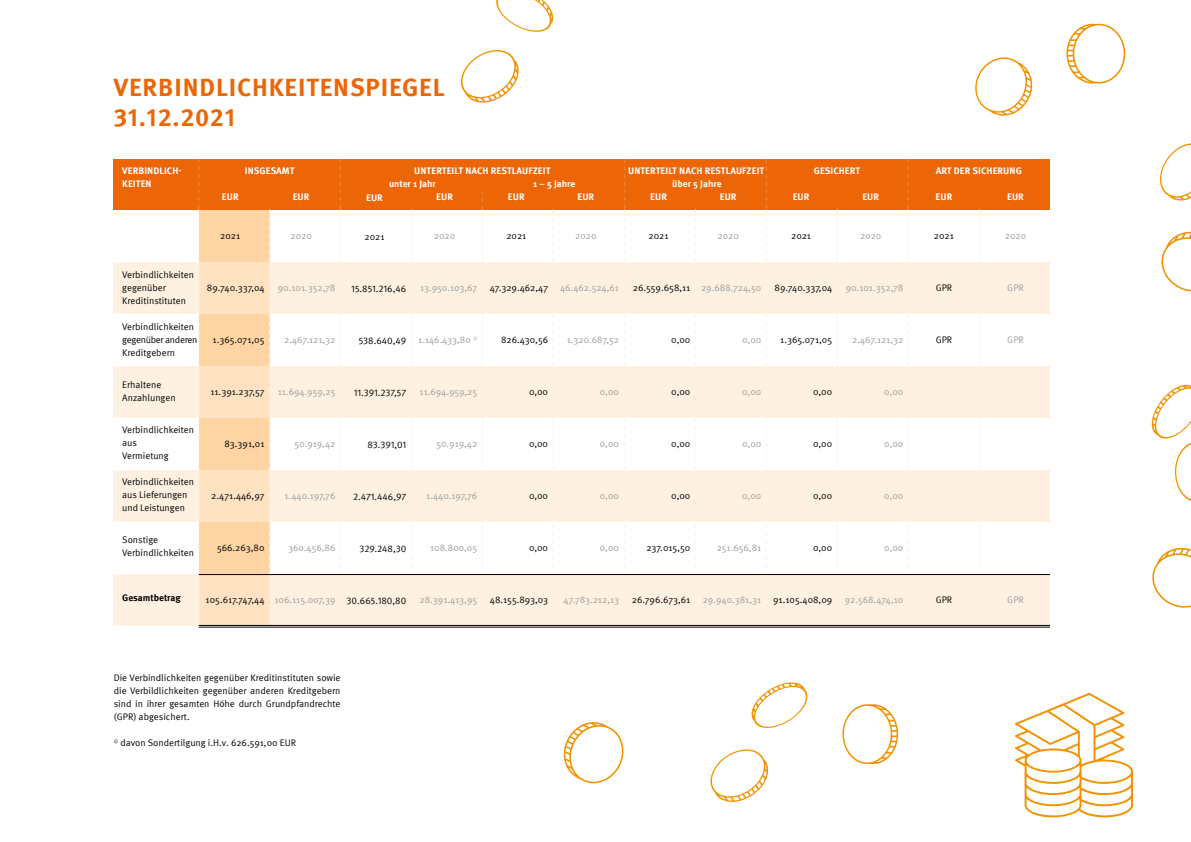
<style>
.page{position:relative;width:1191px;height:842px;background:#fff}
.page>*{position:absolute;margin:0;border:0;box-sizing:border-box;transform-origin:0 0}
.t1{font:700 25px/30px "Meta Pro";letter-spacing:.035em;color:#ec6608}
.t2{font:9.5px/13px "Meta Pro";color:#000}
.t3{font:9.5px "Meta Pro";color:#9d9d9c}
.t4{font:700 9.5px/13px "Meta Pro";letter-spacing:.01em;color:#fff}
.t5{font:700 9.5px "Meta Pro";color:#000}
</style>
<div class="page">
<svg style="left:496px;top:0;width:58px;height:32px"></svg>
<svg style="left:461px;top:50px;width:58px;height:53px"></svg>
<svg style="left:1066px;top:24px;width:59px;height:60px"></svg>
<svg style="left:1161px;top:232px;width:30px;height:60px"></svg>
<svg style="left:1160px;top:143px;width:31px;height:58px"></svg>
<svg style="left:975px;top:57px;width:57px;height:59px"></svg>
<svg style="left:751px;top:682px;width:57px;height:46px"></svg>
<svg style="left:563px;top:722px;width:61px;height:62px"></svg>
<svg style="left:710px;top:749px;width:59px;height:53px"></svg>
<svg style="left:842px;top:704px;width:56px;height:60px"></svg>
<svg style="left:1015px;top:693px;width:118px;height:124px"></svg>
<svg style="left:1152px;top:548px;width:39px;height:60px"></svg>
<svg style="left:1151px;top:385px;width:40px;height:116px"></svg>
<div style="left:199px;top:208px;width:71px;height:417px;background:#fdd5a5"></div>
<div style="left:114px;top:262px;width:936px;height:51px;background:#fef1e1"></div>
<div style="left:114px;top:366px;width:936px;height:51px;background:#fef1e1"></div>
<div style="left:114px;top:470px;width:936px;height:51px;background:#fef1e1"></div>
<div style="left:114px;top:574px;width:936px;height:51px;background:#fef1e1"></div>
<div style="left:114px;top:159px;width:936px;height:50px;background:#ec6608"></div>
<svg style="left:553px;top:209px;width:1px;height:367px"></svg>
<svg style="left:978px;top:209px;width:1px;height:367px"></svg>
<svg style="left:411px;top:209px;width:1px;height:367px"></svg>
<svg style="left:837px;top:209px;width:1px;height:367px"></svg>
<svg style="left:695px;top:209px;width:1px;height:367px"></svg>
<svg style="left:624px;top:159px;width:1px;height:417px"></svg>
<svg style="left:340px;top:159px;width:1px;height:417px"></svg>
<svg style="left:482px;top:192px;width:1px;height:384px"></svg>
<svg style="left:766px;top:159px;width:1px;height:417px"></svg>
<svg style="left:907px;top:159px;width:1px;height:417px"></svg>
<div style="left:199px;top:262px;width:71px;height:51px;background:#fee2c2"></div>
<div style="left:199px;top:366px;width:71px;height:51px;background:#fee2c2"></div>
<div style="left:199px;top:470px;width:71px;height:51px;background:#fee2c2"></div>
<div style="left:199px;top:574px;width:71px;height:51px;background:#fee2c2"></div>
<svg style="left:198px;top:159px;width:1px;height:416px"></svg>
<svg style="left:269px;top:209px;width:1px;height:415px"></svg>
<hr style="left:199px;top:574px;width:851px;height:1px;background:#000">
<hr style="left:199px;top:625px;width:851px;height:1px;background:#000">
<hr style="left:199px;top:627px;width:851px;height:1px;background:#000">
<h1 class="t1" style="left:114px;top:71px;width:332px">VERBINDLICHKEITENSPIEGEL<br>31.12.2021</h1>
<p class="t4" style="left:122px;top:164px;width:61px">VERBINDLICH-<br>KEITEN</p>
<p class="t4" style="left:245px;top:164px;width:51px">INSGESAMT</p>
<p class="t4" style="left:414px;top:164px;width:138px">UNTERTEILT NACH RESTLAUFZEIT</p>
<p class="t4" style="left:628px;top:164px;width:138px">UNTERTEILT NACH RESTLAUFZEIT</p>
<p class="t4" style="left:813px;top:164px;width:48px">GESICHERT</p>
<p class="t4" style="left:935px;top:164px;width:88px">ART DER SICHERUNG</p>
<p class="t4" style="left:293px;top:190px;width:18px">EUR</p>
<p class="t3" style="left:290px;top:229px;width:23px">2020</p>
<p class="t4" style="left:389px;top:177px;width:48px">unter 1 Jahr</p>
<p class="t4" style="left:533px;top:177px;width:44px">1 – 5 Jahre</p>
<p class="t4" style="left:672px;top:177px;width:51px">über 5 Jahre</p>
<p class="t4" style="left:222px;top:190px;width:18px">EUR</p>
<p class="t2" style="left:220px;top:229px;width:21px">2021</p>
<p class="t4" style="left:650px;top:190px;width:18px">EUR</p>
<p class="t2" style="left:648px;top:229px;width:21px">2021</p>
<p class="t4" style="left:436px;top:190px;width:18px">EUR</p>
<p class="t3" style="left:434px;top:229px;width:23px">2020</p>
<p class="t4" style="left:508px;top:190px;width:18px">EUR</p>
<p class="t2" style="left:506px;top:229px;width:21px">2021</p>
<p class="t4" style="left:720px;top:190px;width:18px">EUR</p>
<p class="t3" style="left:717px;top:229px;width:23px">2020</p>
<p class="t4" style="left:577px;top:190px;width:18px">EUR</p>
<p class="t3" style="left:575px;top:229px;width:23px">2020</p>
<p class="t4" style="left:935px;top:190px;width:18px">EUR</p>
<p class="t2" style="left:934px;top:229px;width:21px">2021</p>
<p class="t4" style="left:1007px;top:190px;width:18px">EUR</p>
<p class="t3" style="left:1004px;top:229px;width:23px">2020</p>
<p class="t4" style="left:792px;top:190px;width:18px">EUR</p>
<p class="t2" style="left:791px;top:229px;width:21px">2021</p>
<p class="t4" style="left:862px;top:190px;width:18px">EUR</p>
<p class="t3" style="left:860px;top:229px;width:23px">2020</p>
<p class="t4" style="left:366px;top:190px;width:18px">EUR</p>
<p class="t2" style="left:364px;top:229px;width:21px">2021</p>
<p class="t2" style="left:122px;top:268px;width:73px">Verbindlichkeiten gegenüber<br>Kreditinstituten</p>
<p class="t2" style="left:122px;top:320px;width:77px">Verbindlichkeiten gegenüber anderen<br>Kreditgebern</p>
<p class="t2" style="left:122px;top:378px;width:55px">Erhaltene<br>Anzahlungen</p>
<p class="t2" style="left:122px;top:423px;width:73px">Verbindlichkeiten aus<br>Vermietung</p>
<p class="t2" style="left:122px;top:475px;width:73px">Verbindlichkeiten aus Lieferungen und Leistungen</p>
<p class="t2" style="left:122px;top:533px;width:73px">Sonstige<br>Verbindlichkeiten</p>
<p class="t5" style="left:122px;top:590px;width:60px">Gesamtbetrag</p>
<p class="t2" style="left:207px;top:281px;width:59px">89.740.337,04</p>
<p class="t2" style="left:212px;top:333px;width:53px">1.365.071,05</p>
<p class="t2" style="left:210px;top:385px;width:56px">11.391.237,57</p>
<p class="t2" style="left:225px;top:437px;width:41px">83.391,01</p>
<p class="t2" style="left:211px;top:489px;width:55px">2.471.446,97</p>
<p class="t2" style="left:217px;top:541px;width:49px">566.263,80</p>
<p class="t2" style="left:206px;top:593px;width:60px">105.617.747,44</p>
<p class="t3" style="left:278px;top:281px;width:59px">90.101.352,78</p>
<p class="t3" style="left:284px;top:333px;width:53px">2.467.121,32</p>
<p class="t3" style="left:278px;top:385px;width:59px">11.694.959,25</p>
<p class="t3" style="left:294px;top:437px;width:42px">50.919,42</p>
<p class="t3" style="left:284px;top:489px;width:52px">1.440.197,76</p>
<p class="t3" style="left:288px;top:541px;width:49px">360.456,86</p>
<p class="t3" style="left:274px;top:593px;width:63px">106.115.007,39</p>
<p class="t2" style="left:351px;top:281px;width:57px">15.851.216,46</p>
<p class="t2" style="left:359px;top:333px;width:49px">538.640,49</p>
<p class="t2" style="left:354px;top:385px;width:54px">11.391.237,57</p>
<p class="t2" style="left:367px;top:437px;width:40px">83.391,01</p>
<p class="t2" style="left:353px;top:489px;width:55px">2.471.446,97</p>
<p class="t2" style="left:359px;top:541px;width:48px">329.248,30</p>
<p class="t2" style="left:346px;top:593px;width:61px">30.665.180,80</p>
<p class="t3" style="left:420px;top:281px;width:59px">13.950.103,67</p>
<p class="t3" style="left:418px;top:333px;width:61px">1.146.433,80 <sup>1)</sup></p>
<p class="t3" style="left:419px;top:385px;width:59px">11.694.959,25</p>
<p class="t3" style="left:436px;top:437px;width:42px">50.919,42</p>
<p class="t3" style="left:426px;top:489px;width:52px">1.440.197,76</p>
<p class="t3" style="left:430px;top:541px;width:49px">108.800,05</p>
<p class="t3" style="left:419px;top:593px;width:59px">28.391.413,95</p>
<p class="t2" style="left:490px;top:281px;width:60px">47.329.462,47</p>
<p class="t3" style="left:560px;top:281px;width:60px">46.462.524,61</p>
<p class="t2" style="left:501px;top:333px;width:49px">826.430,56</p>
<p class="t3" style="left:566px;top:333px;width:54px">1.320.687,52</p>
<p class="t2" style="left:529px;top:385px;width:21px">0,00</p>
<p class="t3" style="left:600px;top:385px;width:21px">0,00</p>
<p class="t2" style="left:529px;top:437px;width:21px">0,00</p>
<p class="t3" style="left:600px;top:437px;width:21px">0,00</p>
<p class="t2" style="left:529px;top:489px;width:21px">0,00</p>
<p class="t3" style="left:600px;top:489px;width:21px">0,00</p>
<p class="t2" style="left:529px;top:541px;width:21px">0,00</p>
<p class="t3" style="left:600px;top:541px;width:21px">0,00</p>
<p class="t2" style="left:490px;top:593px;width:60px">48.155.893,03</p>
<p class="t3" style="left:563px;top:593px;width:57px">47.783.212,13</p>
<p class="t2" style="left:633px;top:281px;width:59px">26.559.658,11</p>
<p class="t3" style="left:701px;top:281px;width:62px">29.688.724,50</p>
<p class="t2" style="left:774px;top:281px;width:59px">89.740.337,04</p>
<p class="t3" style="left:845px;top:281px;width:59px">90.101.352,78</p>
<p class="t2" style="left:671px;top:333px;width:21px">0,00</p>
<p class="t3" style="left:742px;top:333px;width:21px">0,00</p>
<p class="t2" style="left:780px;top:333px;width:53px">1.365.071,05</p>
<p class="t3" style="left:852px;top:333px;width:53px">2.467.121,32</p>
<p class="t2" style="left:671px;top:385px;width:21px">0,00</p>
<p class="t3" style="left:742px;top:385px;width:21px">0,00</p>
<p class="t2" style="left:813px;top:385px;width:21px">0,00</p>
<p class="t3" style="left:884px;top:385px;width:21px">0,00</p>
<p class="t2" style="left:671px;top:437px;width:21px">0,00</p>
<p class="t3" style="left:742px;top:437px;width:21px">0,00</p>
<p class="t2" style="left:813px;top:437px;width:21px">0,00</p>
<p class="t3" style="left:884px;top:437px;width:21px">0,00</p>
<p class="t2" style="left:671px;top:489px;width:21px">0,00</p>
<p class="t3" style="left:742px;top:489px;width:21px">0,00</p>
<p class="t2" style="left:813px;top:489px;width:21px">0,00</p>
<p class="t3" style="left:884px;top:489px;width:21px">0,00</p>
<p class="t2" style="left:646px;top:541px;width:45px">237.015,50</p>
<p class="t3" style="left:717px;top:541px;width:46px">251.656,81</p>
<p class="t2" style="left:813px;top:541px;width:21px">0,00</p>
<p class="t3" style="left:884px;top:541px;width:21px">0,00</p>
<p class="t2" style="left:632px;top:593px;width:60px">26.796.673,61</p>
<p class="t3" style="left:703px;top:593px;width:60px">29.940.381,31</p>
<p class="t2" style="left:773px;top:593px;width:61px">91.105.408,09</p>
<p class="t3" style="left:845px;top:593px;width:60px">92.568.474,10</p>
<p class="t2" style="left:935px;top:281px;width:18px">GPR</p>
<p class="t2" style="left:935px;top:333px;width:18px">GPR</p>
<p class="t2" style="left:935px;top:593px;width:18px">GPR</p>
<p class="t3" style="left:1007px;top:281px;width:18px">GPR</p>
<p class="t3" style="left:1007px;top:333px;width:18px">GPR</p>
<p class="t3" style="left:1007px;top:593px;width:18px">GPR</p>
<p class="t2" style="left:114px;top:671px;width:228px;text-align:justify">Die Verbindlichkeiten gegenüber Kreditinstituten sowie die Verbildlichkeiten gegenüber anderen Kreditgebern sind in ihrer gesamten Höhe durch Grundpfandrechte (GPR) abgesichert.</p>
<p class="t2" style="left:114px;top:736px;width:184px"><sup>1)</sup> davon Sondertilgung i.H.v. 626.591,00 EUR</p>
</div>
